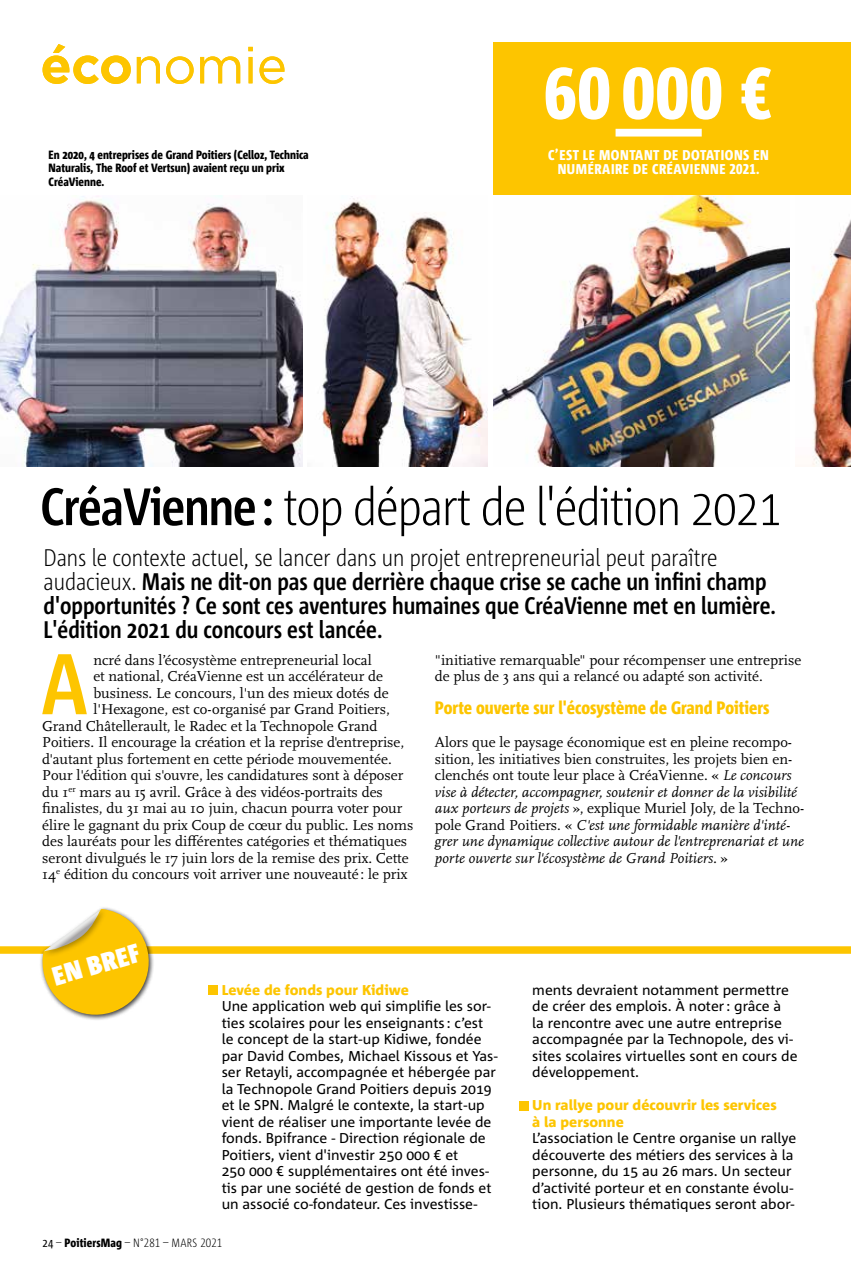
<style>
.page{position:relative;width:851px;height:1276px;background:#fff}
.page>*{position:absolute;margin:0;border:0;box-sizing:border-box;transform-origin:0 0}
.t1{font:700 85.95px "Corpid C1 Cd";color:#fdc500}
.t2{font:800 72px "Corpid C1 Cd";color:#fff}
.t3{font:300 52.5px "Corpid C1 Cd";letter-spacing:-.02em;color:#000}
.t4{font:51px "Gotham";letter-spacing:-.01em;color:#fdc500}
.t5{font:900 26.55px "Corpid C1 Cd";color:#fff}
.t6{font:700 24px/24px "Corpid C1 Cd";color:#000}
.t7{font:800 18px "Corpid C1 Cd";color:#fdc500}
.t8{font:15px/16.5px "Scala OT";color:#000}
.t9{font:italic 15px/16.5px "Scala OT";color:#000}
.t10{font:14.25px/16.5px "Corpid C1";color:#000}
.t11{font:800 14.25px/16.5px "Corpid C1";color:#fdc500}
.t12{font:800 14.25px/14.2px "Corpid C1 Cd";letter-spacing:.04em;color:#fff;text-align:center}
.t13{font:800 12px/13.5px "Corpid C1 Cd";color:#000}
.t14{font:300 12px "Corpid C1 Cd";letter-spacing:.01em;color:#000}
.s1{font-weight:700}
.s2{font-weight:300}
.s3{font-style:normal}
.s4{font-weight:400}
.s5{font-weight:800}
</style>
<div class="page">
<img style="left:493px;top:194px;width:296px;height:273px">
<img style="left:0;top:195px;width:303px;height:272px">
<img style="left:322px;top:198px;width:165px;height:269px">
<img style="left:795px;top:194px;width:55px;height:273px">
<div style="left:0;top:946px;width:850px;height:7px;background:#fdc500"></div>
<div style="left:208px;top:985px;width:10px;height:9px;background:#fdc500"></div>
<div style="left:519px;top:1101px;width:9px;height:9px;background:#fdc500"></div>
<div style="left:39px;top:906px;width:116px;height:115px;background:#000;opacity:.75"></div>
<div style="left:41px;top:906px;width:66px;height:52px;background:#000;opacity:.34"></div>
<svg style="left:42px;top:909px;width:113px;height:111px"></svg>
<div style="left:493px;top:43px;width:357px;height:151px;background:#fdc500"></div>
<div style="left:615px;top:129px;width:86px;height:8px;background:#fff"></div>
<h3 class="t4" style="left:40px;top:33px;width:248px"><span class="s1">éco</span>nomie</h3>
<p class="t13" style="left:49px;top:147px;width:261px">En 2020, 4 entreprises de Grand Poitiers (Celloz, Technica<br>Naturalis, The Roof et Vertsun) avaient reçu un prix<br>CréaVienne.</p>
<h2 class="t2" style="left:544px;top:48px;width:230px">60 000 €</h2>
<p class="t12" style="left:548px;top:147px;width:222px">C’EST LE MONTANT DE DOTATIONS EN<br>NUMÉRAIRE DE CRÉAVIENNE 2021.</p>
<h3 class="t3" style="left:40px;top:474px;width:742px"><span class="s1">CréaVienne:</span> top départ de l'édition 2021</h3>
<p class="t6" style="left:44px;top:545px;width:733px"><span class="s2">Dans le contexte actuel, se lancer dans un projet entrepreneurial peut paraître audacieux.</span> Mais ne dit-on pas que derrière chaque crise se cache un infini champ d'opportunités ? Ce sont ces aventures humaines que CréaVienne met en lumière.<br>L'édition 2021 du concours est lancée.</p>
<h1 class="t1" style="left:41px;top:630px;width:49px">A</h1>
<p class="t8" style="left:93px;top:652px;width:280px">ncré dans l’écosystème entrepreneurial local</p>
<p class="t8" style="left:93px;top:668px;width:291px">et national, CréaVienne est un accélérateur de</p>
<p class="t8" style="left:93px;top:685px;width:297px">business. Le concours, l'un des mieux dotés de</p>
<p class="t8" style="left:93px;top:701px;width:298px">l'Hexagone, est co-organisé par Grand Poitiers,</p>
<p class="t8" style="left:42px;top:718px;width:337px">Grand Châtellerault, le Radec et la Technopole Grand</p>
<p class="t8" style="left:42px;top:734px;width:363px">Poitiers. Il encourage la création et la reprise d'entreprise,</p>
<p class="t8" style="left:42px;top:751px;width:351px">d'autant plus fortement en cette période mouvementée.</p>
<p class="t8" style="left:42px;top:767px;width:362px">Pour l'édition qui s'ouvre, les candidatures sont à déposer</p>
<p class="t8" style="left:42px;top:784px;width:342px">du 1<sup>er</sup> mars au 15 avril. Grâce à des vidéos-portraits des</p>
<p class="t8" style="left:42px;top:800px;width:362px">finalistes, du 31 mai au 10 juin, chacun pourra voter pour</p>
<p class="t8" style="left:42px;top:817px;width:372px">élire le gagnant du prix Coup de cœur du public. Les noms</p>
<p class="t8" style="left:42px;top:833px;width:366px">des lauréats pour les différentes catégories et thématiques</p>
<p class="t8" style="left:42px;top:850px;width:368px">seront divulgués le 17 juin lors de la remise des prix. Cette</p>
<p class="t8" style="left:42px;top:866px;width:366px">14<sup>e</sup> édition du concours voit arriver une nouveauté : le prix</p>
<p class="t8" style="left:435px;top:652px;width:368px">"initiative remarquable" pour récompenser une entreprise de plus de 3 ans qui a relancé ou adapté son activité.</p>
<p class="t7" style="left:435px;top:696px;width:336px">Porte ouverte sur l'écosystème de Grand Poitiers</p>
<p class="t9" style="left:435px;top:734px;width:370px"><span class="s3">Alors que le paysage économique est en pleine recompo&shy;sition, les initiatives bien construites, les projets bien en&shy;clenchés ont toute leur place à CréaVienne. «</span> Le concours vise à détecter, accompagner, soutenir et donner de la visibilité aux porteurs de projets <span class="s3">», explique Muriel Joly, de la Techno&shy;pole Grand Poitiers. «</span> C'est une formidable manière d'inté&shy;grer une dynamique collective autour de l'entreprenariat et une porte ouverte sur l'écosystème de Grand Poitiers. <span class="s3">»</span></p>
<h3 class="t5" style="left:49px;top:961px;width:91px;rotate:-16deg">EN BREF</h3>
<p class="t11" style="left:222px;top:981px;width:189px">Levée de fonds pour Kidiwe</p>
<p class="t10" style="left:222px;top:997px;width:277px">Une application web qui simplifie les sor&shy;ties scolaires pour les enseignants : c’est le concept de la start-up Kidiwe, fondée par David Combes, Michael Kissous et Yas&shy;ser Retayli, accompagnée et hébergée par la Technopole Grand Poitiers depuis 2019 et le SPN. Malgré le contexte, la start-up vient de réaliser une importante levée de fonds. Bpifrance - Direction régionale de Poitiers, vient d'investir 250 000 € et<br>250 000 € supplémentaires ont été inves&shy;tis par une société de gestion de fonds et un associé co-fondateur. Ces investisse-</p>
<p class="t14" style="left:43px;top:1235px;width:181px"><span class="s4">24</span> – <span class="s5">PoitiersMag</span> – N°281 – MARS 2021</p>
<p class="t10" style="left:532px;top:981px;width:267px">ments devraient notamment permettre de créer des emplois. À noter: grâce à<br>la rencontre avec une autre entreprise accompagnée par la Technopole, des vi&shy;sites scolaires virtuelles sont en cours de développement.</p>
<p class="t11" style="left:532px;top:1096px;width:246px">Un rallye pour découvrir les services à la personne</p>
<p class="t10" style="left:532px;top:1129px;width:265px">L’association le Centre organise un rallye découverte des métiers des services à la personne, du 15 au 26 mars. Un secteur d’activité porteur et en constante évolu&shy;tion. Plusieurs thématiques seront abor-</p>
</div>
